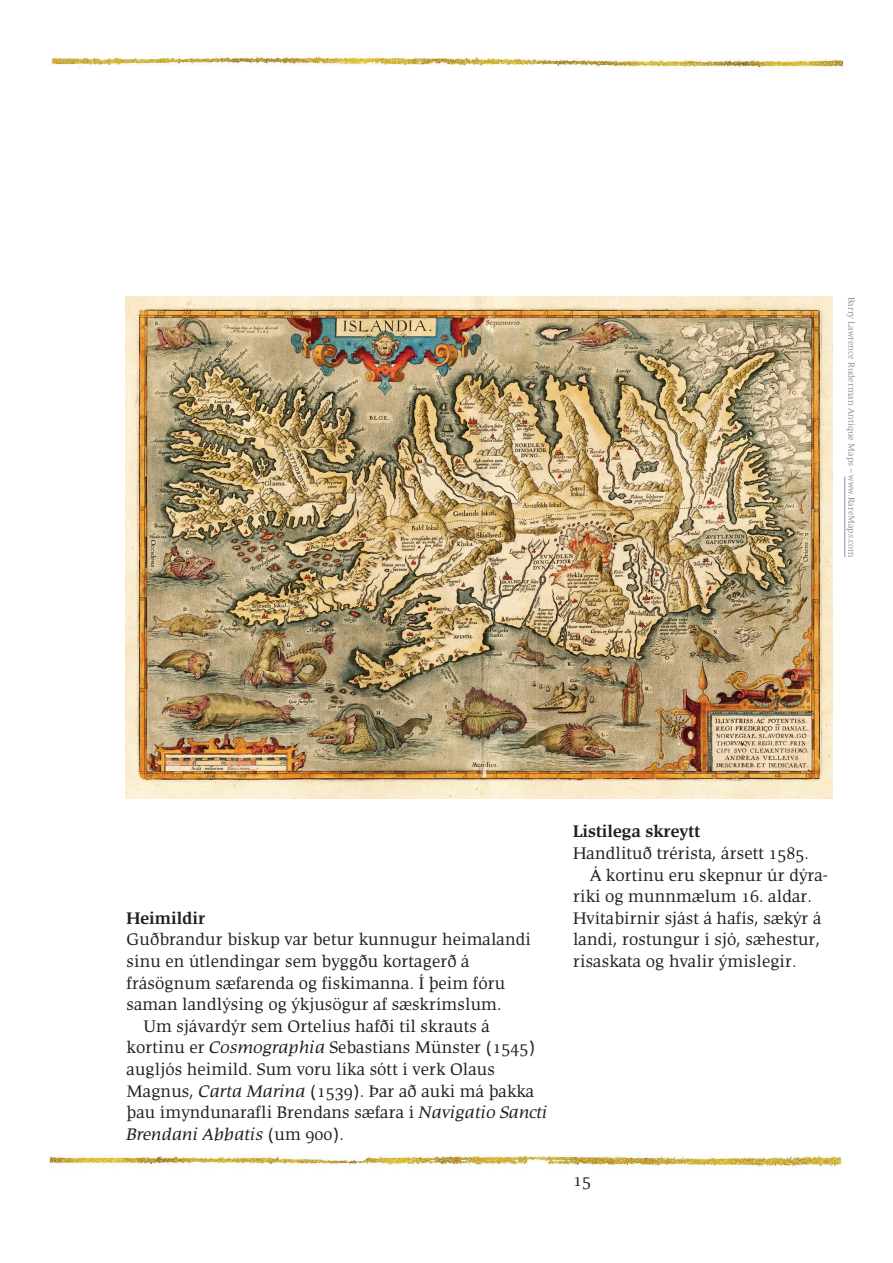
<style>
.page{position:relative;width:893px;height:1263px;background:#fff}
.page>*{position:absolute;margin:0;border:0;box-sizing:border-box;transform-origin:0 0}
.t1{font:18px/21.6px "Briem Anvil";color:#231f20}
.t2{font:700 18px "Briem Anvil";color:#231f20}
.t3{font:9.6px "Briem Anvil";color:#939598}
.s1{font-style:italic}
</style>
<div class="page">
<img style="left:49px;top:1156px;width:793px;height:13px">
<img style="left:51px;top:55px;width:793px;height:16px">
<img style="left:126px;top:297px;width:707px;height:502px">
<hr style="left:844px;top:477px;width:1px;height:80px;background:#8a8bc4">
<p class="t3" style="left:857px;top:297px;width:263px;rotate:90deg">Barry Lawrence Ruderman Antique Maps – www.RareMaps.com</p>
<p class="t2" style="left:127px;top:908px;width:80px">Heimildir</p>
<p class="t1" style="left:127px;top:929px;width:406px">Guðbrandur biskup var betur kunnugur heimalandi sínu en útlendingar sem byggðu kortagerð á frásögnum sæfarenda og fiskimanna. Í þeim fóru saman landlýsing og ýkjusögur af sæskrímslum.</p>
<p class="t1" style="left:127px;top:1015px;width:423px;text-indent:17px">Um sjávardýr sem Ortelius hafði til skrauts á kortinu er <span class="s1">Cosmographia</span> Sebastians Münster (1545) augljós heimild. Sum voru líka sótt í verk Olaus Magnus, <span class="s1">Carta Marina</span> (1539). Þar að auki má þakka þau ímyndunarafli Brendans sæfara í <span class="s1">Navigatio Sancti Brendani Abbatis</span> (um 900).</p>
<p class="t2" style="left:573px;top:822px;width:129px">Listilega skreytt</p>
<p class="t1" style="left:573px;top:842px;width:238px">Handlituð trérista, ársett 1585.</p>
<p class="t1" style="left:573px;top:864px;width:256px;text-indent:17px">Á kortinu eru skepnur úr dýra&shy;ríki og munnmælum 16. aldar.<br>Hvítabirnir sjást á hafís, sækýr á landi, rostungur í sjó, sæhestur, risaskata og hvalir ýmislegir.</p>
<p class="t1" style="left:573px;top:1170px;width:19px">15</p>
</div>
